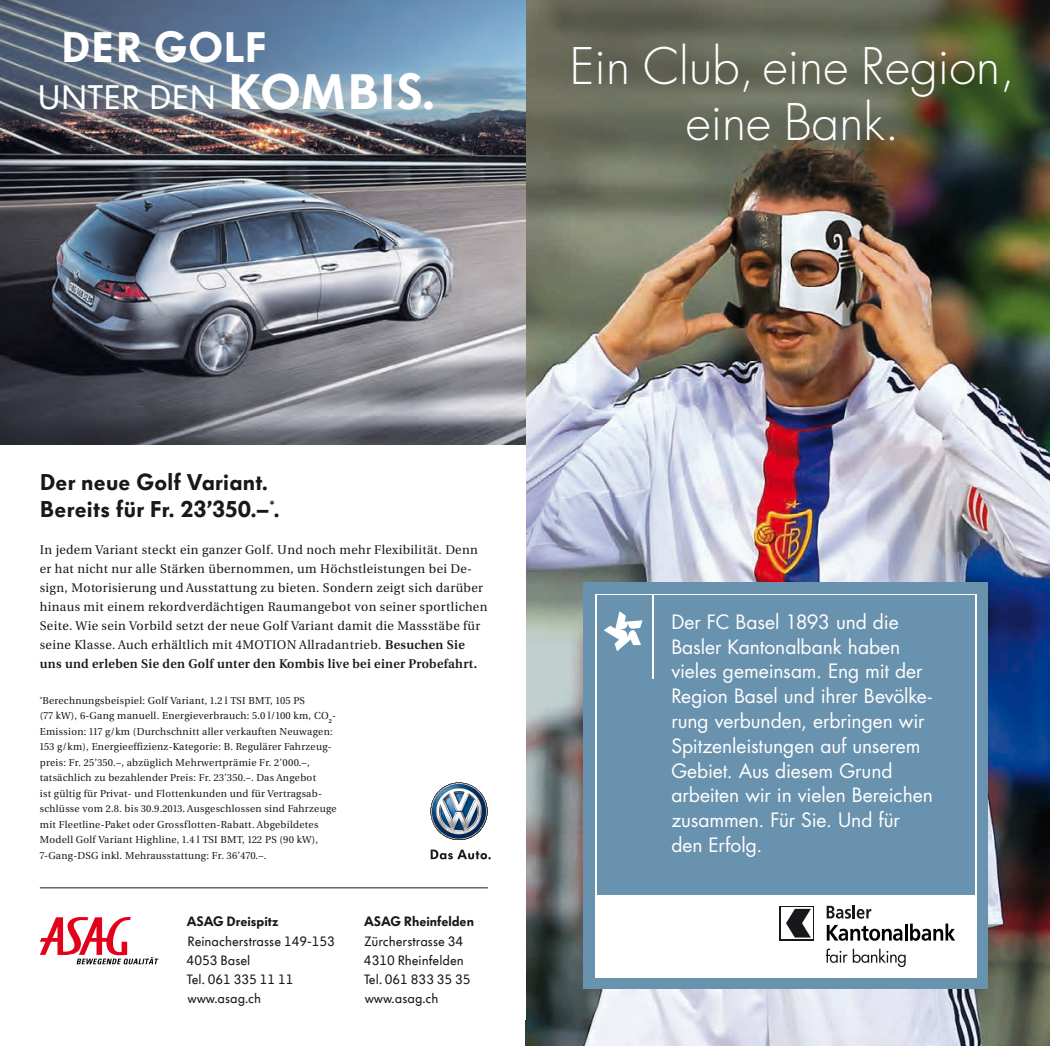
<style>
.page{position:relative;width:1050px;height:1046px;background:#fff}
.page>*{position:absolute;margin:0;border:0;box-sizing:border-box;transform-origin:0 0}
.t1{font:300 49px/56px "Futura Std";color:#fff;text-align:center}
.t2{font:900 42.35px "VW Headline OT";letter-spacing:.02em;color:#fff}
.t3{font:33.77px "VW Headline OT";letter-spacing:.01em;color:#fff}
.t4{font:900 22.75px/27.3px "VW Headline OT";letter-spacing:.01em;color:#1a171c}
.t5{font:19.25px/24.8px "Futura";color:#fff}
.t6{font:13.47px/19.1px "VW Headline OT";color:#1a171c}
.t7{font:900 13.47px "VW Headline OT";color:#1a171c}
.t8{font:12.6px/19.1px "VW Utopia";letter-spacing:.025em;color:#1a171c}
.t9{font:10.15px/15.4px "VW Utopia";letter-spacing:.025em;color:#1a171c}
.s1{font-weight:900;font-size:49.35px}
.s2{font-weight:600}
</style>
<div class="page">
<img style="left:525px;top:0;width:524px;height:1045px">
<div style="left:583px;top:582px;width:404px;height:406px;background:#6992ae"></div>
<div style="left:594px;top:594px;width:382px;height:383px;background:#fff"></div>
<div style="left:596px;top:595px;width:378px;height:300px;background:#6992ae"></div>
<svg style="left:604px;top:611px;width:38px;height:40px"></svg>
<hr style="left:652px;top:594px;width:1px;height:84px;background:#fff">
<svg style="left:826px;top:924px;width:76px;height:16px"></svg>
<hr style="left:904px;top:923px;width:3px;height:17px;background:#000">
<svg style="left:910px;top:923px;width:45px;height:17px"></svg>
<svg style="left:779px;top:906px;width:35px;height:34px"></svg>
<div style="left:780px;top:907px;width:32px;height:31px;background:#fff"></div>
<svg style="left:786px;top:908px;width:24px;height:29px"></svg>
<svg style="left:825px;top:948px;width:80px;height:18px"></svg>
<svg style="left:826px;top:905px;width:45px;height:13px"></svg>
<hr style="left:40px;top:887px;width:448px;height:1px;background:#1a171c">
<img style="left:0;top:0;width:525px;height:445px">
<svg style="left:430px;top:782px;width:58px;height:57px"></svg>
<svg style="left:430px;top:849px;width:60px;height:10px"></svg>
<svg style="left:40px;top:917px;width:118px;height:47px"></svg>
<svg style="left:0;top:0;width:5px;height:4px"></svg>
<svg style="left:1044px;top:0;width:6px;height:4px"></svg>
<svg style="left:1044px;top:1043px;width:6px;height:3px"></svg>
<h2 class="t2" style="left:61px;top:19px;width:207px">Der Golf</h2>
<h3 class="t3" style="left:37px;top:76px;width:399px">unter den <span class="s1">Kombis.</span></h3>
<h1 class="t1" style="left:569px;top:40px;width:447px">Ein Club, eine Region, eine Bank.</h1>
<h3 class="t4" style="left:40px;top:468px;width:241px">Der neue Golf Variant.<br>Bereits für Fr. 23’350.–<sup>*</sup>.</h3>
<p class="t8" style="left:40px;top:540px;width:449px">In jedem Variant steckt ein ganzer Golf. Und noch mehr Flexibilität. Denn er hat nicht nur alle Stärken übernommen, um Höchstleistungen bei De&shy;sign, Motorisierung und Ausstattung zu bieten. Sondern zeigt sich darüber hinaus mit einem rekordverdächtigen Raumangebot von seiner sportlichen Seite. Wie sein Vorbild setzt der neue Golf Variant damit die Massstäbe für seine Klasse. Auch erhältlich mit 4MOTION Allradantrieb. <span class="s2">Besuchen Sie uns und erleben Sie den Golf unter den Kombis live bei einer Probefahrt.</span></p>
<p class="t9" style="left:40px;top:692px;width:298px"><sup>*</sup>Berechnungsbeispiel: Golf Variant, 1.2 l TSI BMT, 105 PS<br>(77 kW), 6-Gang manuell. Energieverbrauch: 5.0 l/100 km, CO<sub>2</sub>- Emission: 117 g/km (Durchschnitt aller verkauften Neuwagen:<br>153 g/km), Energieeffizienz-Kategorie: B. Regulärer Fahrzeug&shy;preis: Fr. 25’350.–, abzüglich Mehrwertprämie Fr. 2’000.–, tatsächlich zu bezahlender Preis: Fr. 23’350.–. Das Angebot<br>ist gültig für Privat- und Flottenkunden und für Vertragsab&shy;schlüsse vom 2.8. bis 30.9.2013. Ausgeschlossen sind Fahrzeuge mit Fleetline-Paket oder Grossflotten-Rabatt. Abgebildetes Modell Golf Variant Highline, 1.4 l TSI BMT, 122 PS (90 kW), 7-Gang-DSG inkl. Mehrausstattung: Fr. 36’470.–.</p>
<h3 class="t7" style="left:187px;top:912px;width:93px">AsAG Dreispitz</h3>
<h3 class="t6" style="left:187px;top:931px;width:150px">reinacherstrasse 149-153<br>4053 Basel<br>Tel. 061 335 11 11 www.asag.ch</h3>
<h3 class="t7" style="left:364px;top:912px;width:111px">AsAG rheinfelden</h3>
<h3 class="t6" style="left:364px;top:931px;width:108px">Zürcherstrasse 34<br>4310 Rheinfelden<br>Tel. 061 833 35 35 www.asag.ch</h3>
<p class="t5" style="left:671px;top:609px;width:263px">Der FC Basel 1893 und die<br>Basler Kantonalbank haben vieles gemeinsam. Eng mit der<br>Region Basel und ihrer Bevölke&shy;rung verbunden, erbringen wir<br>Spitzenleistungen auf unserem<br>Gebiet. Aus diesem Grund arbeiten wir in vielen Bereichen zusammen. Für Sie. Und für den Erfolg.</p>
</div>
